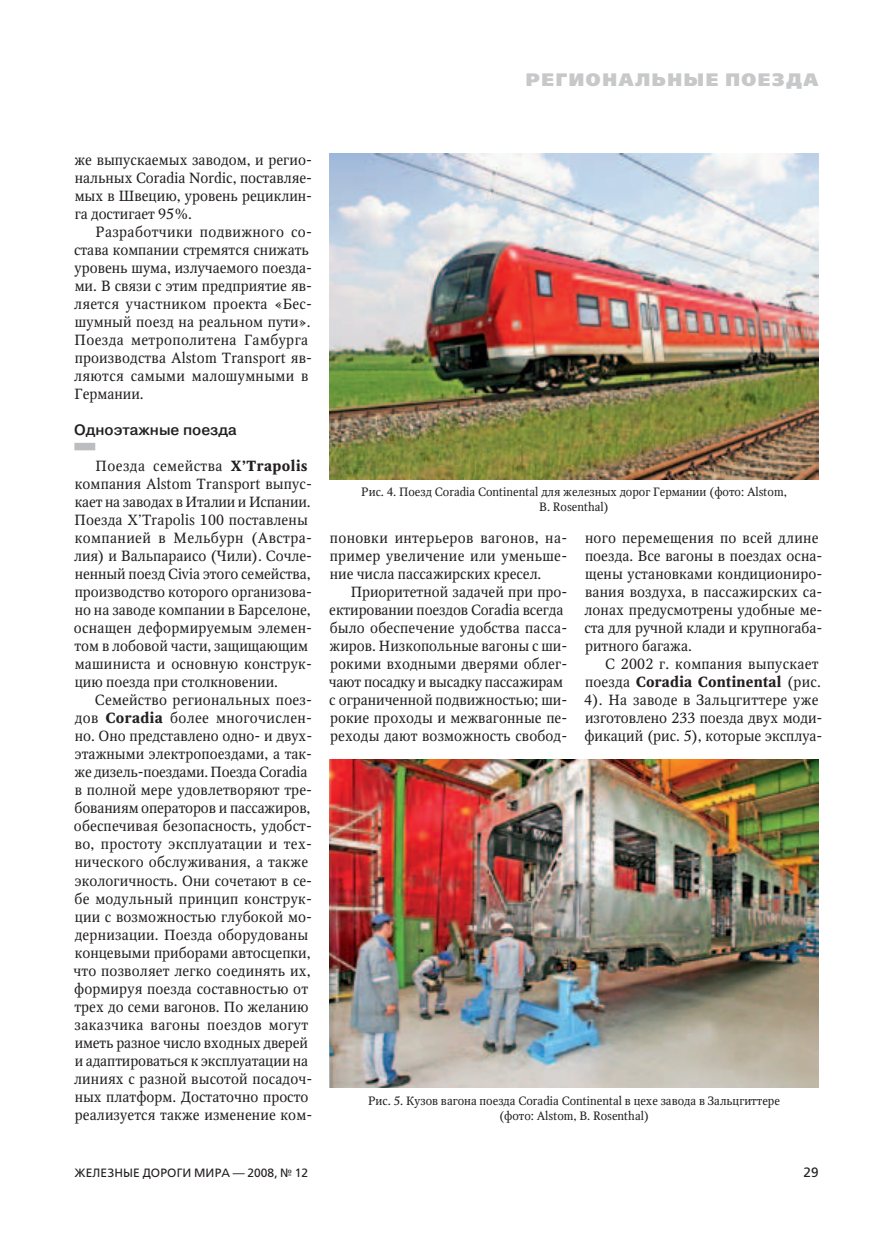
<style>
.page{position:relative;width:893px;height:1234px;background:#fff}
.page>*{position:absolute;margin:0;border:0;box-sizing:border-box;transform-origin:0 0}
.t1{font:800 18px "Free Set";letter-spacing:.09em;color:#c7c8ca}
.t2{font:500 15px "Pragmatica";color:#231f20}
.t3{font:14.7px/18px "Octava";letter-spacing:.005em;color:#231f20}
.t4{font:13.5px "Free Set";color:#231f20}
.t5{font:12px/15px "Octava";color:#231f20;text-align:center}
.t6{font:12px "Free Set";letter-spacing:.01em;color:#231f20}
.s1{font-weight:700}
</style>
<div class="page">
<div style="left:74px;top:442px;width:21px;height:8px;background:#bcbdc0"></div>
<img style="left:330px;top:153px;width:489px;height:326px">
<img style="left:330px;top:759px;width:489px;height:328px">
<p class="t1" style="left:526px;top:68px;width:294px">Региональные поезда</p>
<p class="t3" style="left:74px;top:151px;width:239px;text-align:justify">же выпускаемых заводом, и регио&shy;нальных Coradia Nordic, поставляе&shy;мых в Швецию, уровень рециклин&shy;га достигает 95%.</p>
<p class="t3" style="left:74px;top:223px;width:240px;text-indent:22px">Разработчики подвижного со&shy;става компании стремятся снижать уровень шума, излучаемого поезда&shy;ми. В связи с этим предприятие яв&shy;ляется участником проекта «Бес&shy;шумный поезд на реальном пути».<br>Поезда метрополитена Гамбурга производства Alstom Transport яв&shy;ляются самыми малошумными в<br>Германии.</p>
<p class="t2" style="left:74px;top:420px;width:164px">Одноэтажные поезда</p>
<p class="t3" style="left:74px;top:457px;width:240px;text-indent:22px">Поезда семейства <span class="s1">X’Trapolis </span>компания Alstom Transport выпус&shy;кает на заводах в Италии и Испании.<br>Поезда X’Trapolis 100 поставлены компанией в Мельбурн (Австра&shy;лия) и Вальпараисо (Чили). Сочле&shy;ненный поезд Civia этого семейства, производство которого организова&shy;но на заводе компании в Барселоне, оснащен деформируемым элемен&shy;том в лобовой части, защищающим машиниста и основную конструк&shy;цию поезда при столкновении.</p>
<p class="t3" style="left:74px;top:691px;width:240px;text-indent:21px">Семейство региональных поез&shy;дов <span class="s1">Coradia</span> более многочислен&shy;но. Оно представлено одно- и двух&shy;этажными электропоездами, а так&shy;же дизель-поездами. Поезда Coradia в полной мере удовлетворяют тре&shy;бованиям операторов и пассажиров, обеспечивая безопасность, удобст&shy;во, простоту эксплуатации и тех&shy;нического обслуживания, а также экологичность. Они сочетают в се&shy;бе модульный принцип конструк&shy;ции с возможностью глубокой мо&shy;дернизации. Поезда оборудованы концевыми приборами автосцепки, что позволяет легко соединять их, формируя поезда составностью от трех до семи вагонов. По желанию заказчика вагоны поездов могут иметь разное число входных дверей и адаптироваться к эксплуатации на линиях с разной высотой посадоч&shy;ных платформ. Достаточно просто реализуется также изменение ком-</p>
<p class="t5" style="left:361px;top:484px;width:427px">Рис. 4. Поезд Coradia Continental для железных дорог Германии (фото: Alstom,<br>B. Rosenthal)</p>
<p class="t3" style="left:330px;top:529px;width:239px;text-align:justify">поновки интерьеров вагонов, на&shy;пример увеличение или уменьше&shy;ние числа пассажирских кресел.</p>
<p class="t3" style="left:329px;top:583px;width:240px;text-indent:22px">Приоритетной задачей при про&shy;ектировании поездов Coradia всегда было обеспечение удобства пасса&shy;жиров. Низкопольные вагоны с ши&shy;рокими входными дверями облег&shy;чают посадку и высадку пассажирам с ограниченной подвижностью; ши&shy;рокие проходы и межвагонные пе&shy;реходы дают возможность свобод-</p>
<p class="t3" style="left:584px;top:528px;width:240px">ного перемещения по всей длине поезда. Все вагоны в поездах осна&shy;щены установками кондициониро&shy;вания воздуха, в пассажирских са&shy;лонах предусмотрены удобные ме&shy;ста для ручной клади и крупногаба&shy;ритного багажа.</p>
<p class="t3" style="left:584px;top:654px;width:240px;text-indent:21px">С 2002 г. компания выпускает поезда <span class="s1">Coradia Continental</span> (рис.<br>4). На заводе в Зальцгиттере уже изготовлено 233 поезда двух моди&shy;фикаций (рис. 5), которые эксплуа-</p>
<p class="t5" style="left:368px;top:1092px;width:413px">Рис. 5. Кузов вагона поезда Coradia Continental в цехе завода в Зальцгиттере (фото: Alstom, B. Rosenthal)</p>
<p class="t6" style="left:74px;top:1165px;width:235px">Железные дороги мира — 2008, № 12</p>
<p class="t4" style="left:804px;top:1163px;width:17px">29</p>
</div>
